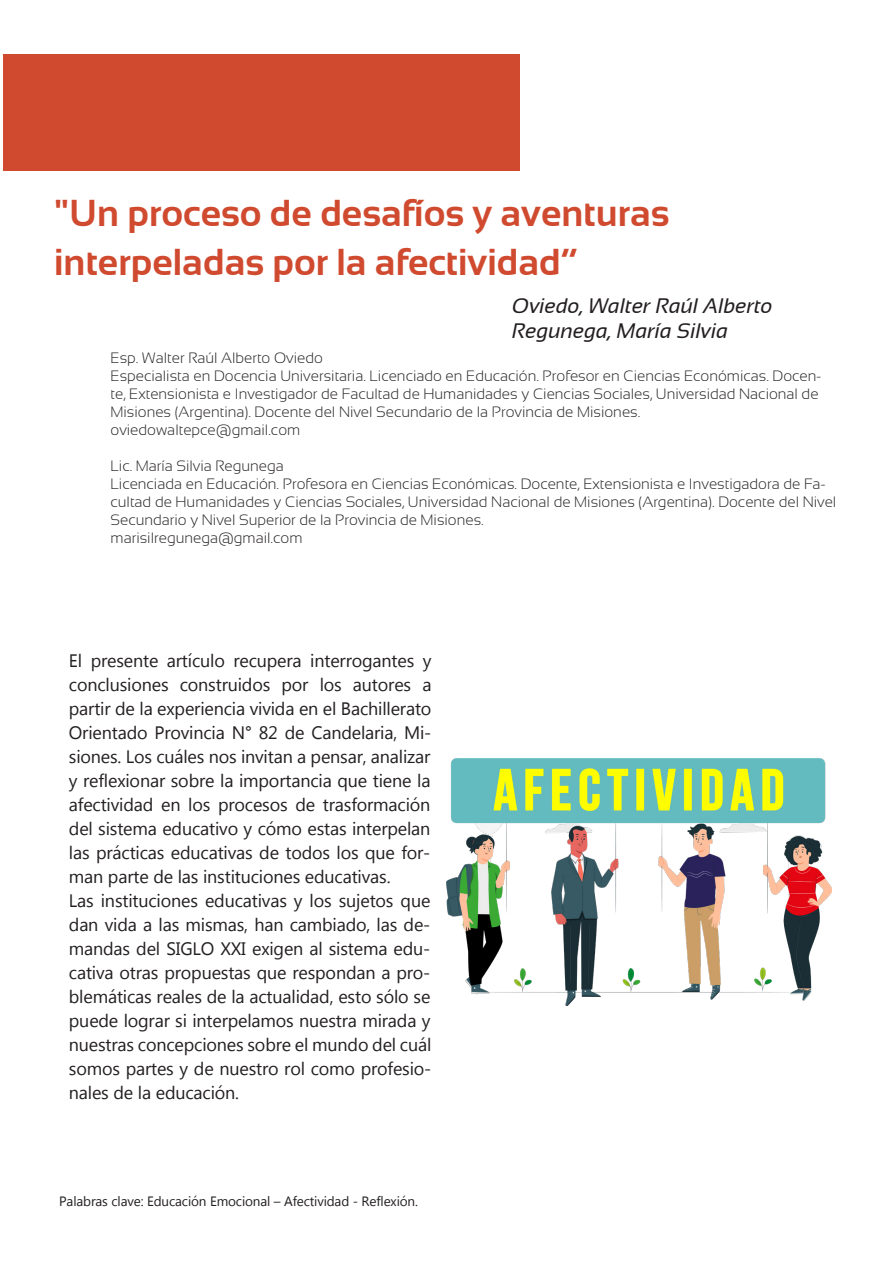
<style>
.page{position:relative;width:893px;height:1263px;background:#fff}
.page>*{position:absolute;margin:0;border:0;box-sizing:border-box;transform-origin:0 0}
.t1{font:700 37.5px "Sansation";color:#d04a2f}
.t2{font:italic 21px "Sansation";color:#231f20}
.t3{font:18px/24px "Microsoft New Tai Lue";letter-spacing:-.01em;color:#231f20;text-align:justify}
.t4{font:300 15px/18px "Sansation";color:#231f20}
.t5{font:13.5px "Microsoft New Tai Lue";letter-spacing:-.01em;color:#231f20}
</style>
<div class="page">
<div style="left:3px;top:54px;width:516px;height:117px;background:#d04a2f"></div>
<img style="left:446px;top:758px;width:386px;height:247px">
<p class="t1" style="left:54px;top:192px;width:617px">"Un proceso de desafíos y aventuras</p>
<p class="t1" style="left:54px;top:241px;width:525px">interpeladas por la afectividad”</p>
<p class="t2" style="left:512px;top:294px;width:262px">Oviedo, Walter Raúl Alberto</p>
<p class="t2" style="left:512px;top:319px;width:218px">Regunega, María Silvia</p>
<p class="t4" style="left:111px;top:349px;width:214px">Esp. Walter Raúl Alberto Oviedo</p>
<p class="t4" style="left:111px;top:367px;width:712px">Especialista en Docencia Universitaria. Licenciado en Educación. Profesor en Ciencias Económicas. Docen&shy;te, Extensionista e Investigador de Facultad de Humanidades y Ciencias Sociales, Universidad Nacional de<br>Misiones (Argentina). Docente del Nivel Secundario de la Provincia de Misiones.</p>
<p class="t4" style="left:111px;top:421px;width:191px">oviedowaltepce@gmail.com</p>
<p class="t4" style="left:111px;top:457px;width:175px">Lic. María Silvia Regunega</p>
<p class="t4" style="left:111px;top:475px;width:727px">Licenciada en Educación. Profesora en Ciencias Económicas. Docente, Extensionista e Investigadora de Fa&shy;cultad de Humanidades y Ciencias Sociales, Universidad Nacional de Misiones (Argentina). Docente del Nivel<br>Secundario y Nivel Superior de la Provincia de Misiones.</p>
<p class="t4" style="left:111px;top:529px;width:193px">marisilregunega@gmail.com</p>
<p class="t3" style="left:69px;top:650px;width:364px">El presente artículo recupera interrogantes y conclusiones construidos por los autores a partir de la experiencia vivida en el Bachillerato Orientado Provincia N° 82 de Candelaria, Mi&shy;siones. Los cuáles nos invitan a pensar, analizar y reflexionar sobre la importancia que tiene la afectividad en los procesos de trasformación del sistema educativo y cómo estas interpelan las prácticas educativas de todos los que for&shy;man parte de las instituciones educativas.</p>
<p class="t3" style="left:69px;top:890px;width:364px">Las instituciones educativas y los sujetos que dan vida a las mismas, han cambiado, las de&shy;mandas del SIGLO XXI exigen al sistema edu&shy;cativa otras propuestas que respondan a pro&shy;blemáticas reales de la actualidad, esto sólo se puede lograr si interpelamos nuestra mirada y nuestras concepciones sobre el mundo del cuál somos partes y de nuestro rol como profesio&shy;nales de la educación.</p>
<p class="t5" style="left:59px;top:1194px;width:360px">Palabras clave: Educación Emocional – Afectividad - Reflexión.</p>
</div>
